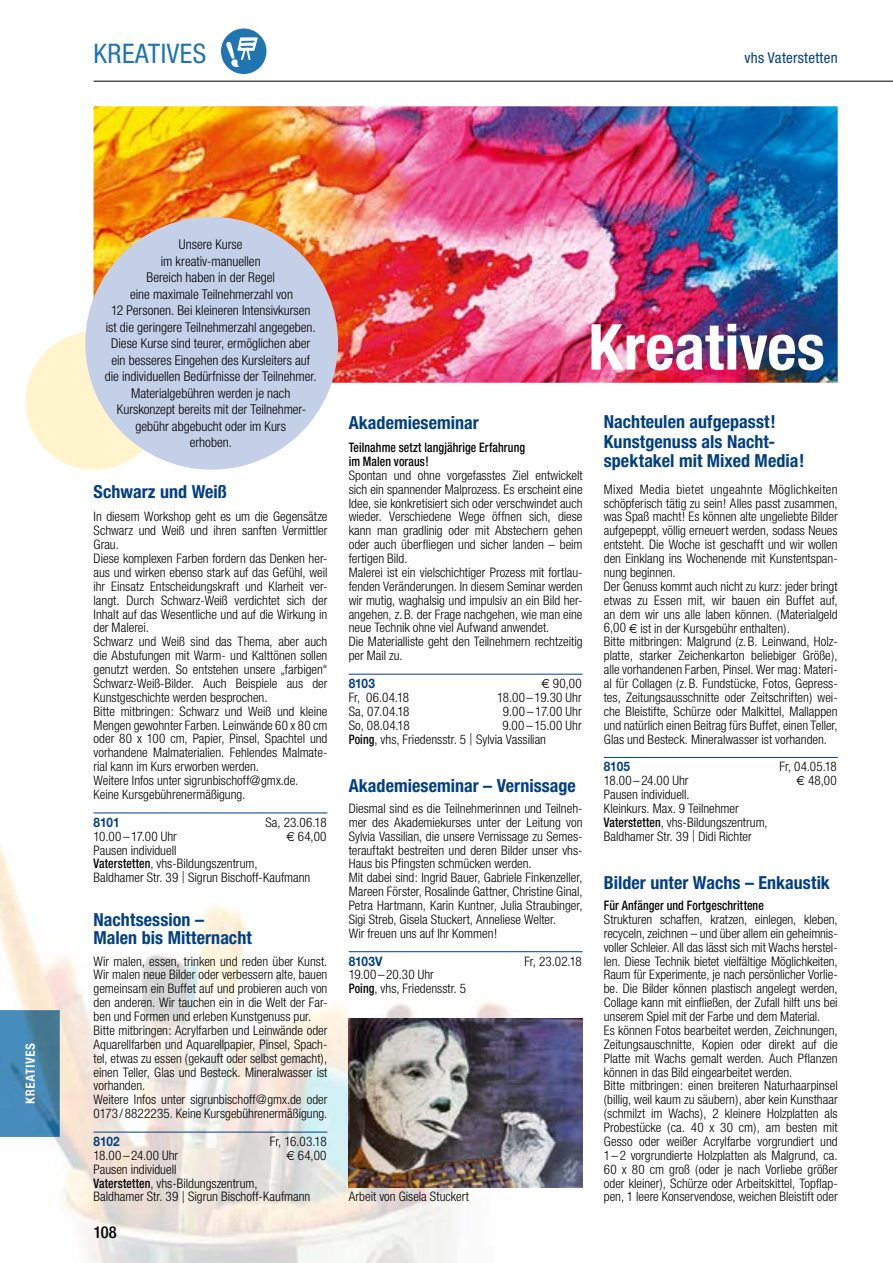
<style>
.page{position:relative;width:893px;height:1263px;background:#fff}
.page>*{position:absolute;margin:0;border:0;box-sizing:border-box;transform-origin:0 0}
.t1{font:700 condensed 63.45px "Helvetica Neue";color:#fff}
.t2{font:condensed 27px "Helvetica Neue";letter-spacing:.02em;color:#2074af}
.t3{font:700 condensed 18px/19.5px "Helvetica Neue";letter-spacing:.005em;color:#003f82}
.t4{font:500 condensed 16.5px "Helvetica Neue";color:#000}
.t5{font:condensed 15px "Helvetica Neue";letter-spacing:.02em;color:#003f82}
.t6{font:300 condensed 13.5px/16.5px "Helvetica Neue";color:#000;text-align:center}
.t7{font:300 condensed 13.2px/13.8px "Helvetica Neue";color:#000}
.t8{font:500 condensed 13.2px/13.8px "Helvetica Neue";letter-spacing:.01em;color:#000;scale:.9 1}
.t9{font:700 13.2px "Helvetica Neue";letter-spacing:-.005em;color:#003f82;scale:.9 1}
.s1{font-family:"Euro Sans";font-weight:400;font-stretch:normal}
.s2{font-weight:500}
.s3{font-weight:100;font-size:16.5px}
</style>
<div class="page">
<hr style="left:94px;top:81px;width:799px;height:1px;background:#000">
<div style="left:221px;top:29px;width:45px;height:45px;background:#2074af;border-radius:50%"></div>
<svg style="left:226px;top:37px;width:32px;height:30px"></svg>
<img style="left:0;top:845px;width:525px;height:418px">
<img style="left:0;top:1010px;width:60px;height:127px">
<img style="left:25px;top:1043px;width:10px;height:60px">
<svg style="left:25px;top:332px;width:118px;height:138px"></svg>
<hr style="left:349px;top:674px;width:234px;height:1px;background:#003f82">
<hr style="left:349px;top:951px;width:234px;height:1px;background:#003f82">
<img style="left:349px;top:1018px;width:234px;height:169px">
<hr style="left:604px;top:757px;width:234px;height:1px;background:#003f82">
<hr style="left:94px;top:812px;width:233px;height:1px;background:#003f82">
<hr style="left:94px;top:1132px;width:233px;height:1px;background:#003f82">
<img style="left:94px;top:106px;width:744px;height:277px">
<div style="left:85px;top:217px;width:253px;height:253px;background:#c3d0e7;border-radius:50%"></div>
<h2 class="t2" style="left:94px;top:37px;width:114px">KREATIVES</h2>
<p class="t5" style="left:744px;top:49px;width:95px">vhs Vaterstetten</p>
<p class="t6" style="left:105px;top:236px;width:213px">Unsere Kurse<br>im kreativ-manuellen<br>Bereich haben in der Regel<br>eine maximale Teilnehmerzahl von<br>12 Personen. Bei kleineren Intensivkursen ist die geringere Teilnehmerzahl angegeben.<br>Diese Kurse sind teurer, ermöglichen aber ein besseres Eingehen des Kursleiters auf die individuellen Bedürfnisse der Teilnehmer.<br>Materialgebühren werden je nach Kurskonzept bereits mit der Teilnehmer&shy;gebühr abgebucht oder im Kurs<br>erhoben.</p>
<h3 class="t3" style="left:94px;top:482px;width:135px">Schwarz und Weiß</h3>
<p class="t7" style="left:94px;top:510px;width:235px">In diesem Workshop geht es um die Gegensätze Schwarz und Weiß und ihren sanften Vermittler Grau.<br>Diese komplexen Farben fordern das Denken her&shy;aus und wirken ebenso stark auf das Gefühl, weil ihr Einsatz Entscheidungskraft und Klarheit ver&shy;langt. Durch Schwarz-Weiß verdichtet sich der Inhalt auf das Wesentliche und auf die Wirkung in der Malerei.<br>Schwarz und Weiß sind das Thema, aber auch die Abstufungen mit Warm- und Kalttönen sollen genutzt werden. So entstehen unsere „farbigen“ Schwarz-Weiß-Bilder. Auch Beispiele aus der Kunstgeschichte werden besprochen.<br>Bitte mitbringen: Schwarz und Weiß und kleine Mengen gewohnter Farben. Leinwände 60 x 80 cm oder 80 x 100 cm, Papier, Pinsel, Spachtel und vorhandene Malmaterialien. Fehlendes Malmate&shy;rial kann im Kurs erworben werden.<br>Weitere Infos unter sigrunbischoff@gmx.de.<br>Keine Kursgebührenermäßigung.</p>
<p class="t9" style="left:94px;top:814px;width:30px">8101</p>
<p class="t7" style="left:265px;top:815px;width:63px">Sa, 23.06.18</p>
<p class="t7" style="left:94px;top:829px;width:85px">10.00 – 17.00 Uhr</p>
<p class="t7" style="left:286px;top:829px;width:42px"><span class="s1">€</span> 64,00</p>
<p class="t7" style="left:94px;top:843px;width:218px">Pausen individuell<br><span class="s2">Vaterstetten</span>, vhs-Bildungszentrum,<br>Baldhamer Str. 39 <span class="s3">|</span> Sigrun Bischoff-Kaufmann</p>
<h3 class="t3" style="left:94px;top:910px;width:160px;line-height:18px">Nachtsession –<br>Malen bis Mitternacht</h3>
<p class="t7" style="left:94px;top:954px;width:235px">Wir malen, essen, trinken und reden über Kunst.<br>Wir malen neue Bilder oder verbessern alte, bauen gemeinsam ein Buffet auf und probieren auch von den anderen. Wir tauchen ein in die Welt der Far&shy;ben und Formen und erleben Kunstgenuss pur.<br>Bitte mitbringen: Acrylfarben und Leinwände oder Aquarellfarben und Aquarellpapier, Pinsel, Spach&shy;tel, etwas zu essen (gekauft oder selbst gemacht), einen Teller, Glas und Besteck. Mineralwasser ist vorhanden.<br>Weitere Infos unter sigrunbischoff@gmx.de oder 0173 / 8822235. Keine Kursgebührenermäßigung.</p>
<p class="t9" style="left:94px;top:1133px;width:31px">8102</p>
<p class="t7" style="left:270px;top:1134px;width:58px">Fr, 16.03.18</p>
<p class="t7" style="left:94px;top:1148px;width:86px">18.00 – 24.00 Uhr</p>
<p class="t7" style="left:286px;top:1148px;width:42px"><span class="s1">€</span> 64,00</p>
<p class="t7" style="left:94px;top:1162px;width:218px">Pausen individuell<br><span class="s2">Vaterstetten</span>, vhs-Bildungszentrum,<br>Baldhamer Str. 39 <span class="s3">|</span> Sigrun Bischoff-Kaufmann</p>
<p class="t4" style="left:94px;top:1222px;width:25px">108</p>
<h1 class="t1" style="left:588px;top:309px;width:238px">Kreatives</h1>
<h3 class="t3" style="left:349px;top:412px;width:132px">Akademieseminar</h3>
<p class="t8" style="left:349px;top:440px;width:197px">Teilnahme setzt langjährige Erfahrung im Malen voraus!</p>
<p class="t7" style="left:349px;top:468px;width:235px">Spontan und ohne vorgefasstes Ziel entwickelt sich ein spannender Malprozess. Es erscheint eine Idee, sie konkretisiert sich oder verschwindet auch wieder. Verschiedene Wege öffnen sich, diese kann man gradlinig oder mit Abstechern gehen oder auch überfliegen und sicher landen – beim fertigen Bild.<br>Malerei ist ein vielschichtiger Prozess mit fortlau&shy;fenden Veränderungen. In diesem Seminar werden wir mutig, waghalsig und impulsiv an ein Bild her&shy;angehen, z.B. der Frage nachgehen, wie man eine neue Technik ohne viel Aufwand anwendet.<br>Die Materialliste geht den Teilnehmern rechtzeitig per Mail zu.</p>
<p class="t9" style="left:349px;top:675px;width:31px">8103</p>
<p class="t7" style="left:541px;top:676px;width:42px"><span class="s1">€</span> 90,00</p>
<p class="t7" style="left:349px;top:690px;width:62px">Fr, 06.04.18</p>
<p class="t7" style="left:497px;top:690px;width:86px">18.00 – 19.30 Uhr</p>
<p class="t7" style="left:349px;top:704px;width:62px">Sa, 07.04.18</p>
<p class="t7" style="left:503px;top:704px;width:80px">9.00 – 17.00 Uhr</p>
<p class="t7" style="left:349px;top:718px;width:62px">So, 08.04.18</p>
<p class="t7" style="left:349px;top:718px;width:234px;text-indent:154px">9.00 – 15.00 Uhr<br><span class="s2">Poing</span>, vhs, Friedensstr. 5 <span class="s3">|</span> Sylvia Vassilian</p>
<h3 class="t3" style="left:349px;top:775px;width:229px">Akademieseminar – Vernissage</h3>
<p class="t7" style="left:349px;top:801px;width:235px">Diesmal sind es die Teilnehmerinnen und Teilneh&shy;mer des Akademiekurses unter der Leitung von Sylvia Vassilian, die unsere Vernissage zu Semes&shy;terauftakt bestreiten und deren Bilder unser vhs-Haus bis Pfingsten schmücken werden.<br>Mit dabei sind: Ingrid Bauer, Gabriele Finkenzeller, Mareen Förster, Rosalinde Gattner, Christine Ginal, Petra Hartmann, Karin Kuntner, Julia Straubinger, Sigi Streb, Gisela Stuckert, Anneliese Welter.<br>Wir freuen uns auf Ihr Kommen!</p>
<p class="t9" style="left:349px;top:953px;width:39px">8103V</p>
<p class="t7" style="left:524px;top:954px;width:59px">Fr, 23.02.18</p>
<p class="t7" style="left:349px;top:968px;width:119px">19.00 – 20.30 Uhr<br><span class="s2">Poing</span>, vhs, Friedensstr. 5</p>
<p class="t7" style="left:349px;top:1190px;width:122px">Arbeit von Gisela Stuckert</p>
<h3 class="t3" style="left:604px;top:412px;width:202px">Nachteulen aufgepasst!<br>Kunstgenuss als Nacht&shy;spektakel mit Mixed Media!</h3>
<p class="t7" style="left:604px;top:482px;width:235px">Mixed Media bietet ungeahnte Möglichkeiten schöpferisch tätig zu sein! Alles passt zusammen, was Spaß macht! Es können alte ungeliebte Bilder aufgepeppt, völlig erneuert werden, sodass Neues entsteht. Die Woche ist geschafft und wir wollen den Einklang ins Wochenende mit Kunstentspan&shy;nung beginnen.<br>Der Genuss kommt auch nicht zu kurz: jeder bringt etwas zu Essen mit, wir bauen ein Buffet auf, an dem wir uns alle laben können. (Materialgeld 6,00 <span class="s1">€</span> ist in der Kursgebühr enthalten).<br>Bitte mitbringen: Malgrund (z.B. Leinwand, Holz&shy;platte, starker Zeichenkarton beliebiger Größe), alle vorhandenen Farben, Pinsel. Wer mag: Materi&shy;al für Collagen (z.B. Fundstücke, Fotos, Gepress&shy;tes, Zeitungsausschnitte oder Zeitschriften) wei&shy;che Bleistifte, Schürze oder Malkittel, Mallappen und natürlich einen Beitrag fürs Buffet, einen Teller, Glas und Besteck. Mineralwasser ist vorhanden.</p>
<p class="t9" style="left:604px;top:758px;width:31px">8105</p>
<p class="t7" style="left:779px;top:760px;width:59px">Fr, 04.05.18</p>
<p class="t7" style="left:604px;top:773px;width:86px">18.00 – 24.00 Uhr</p>
<p class="t7" style="left:797px;top:773px;width:42px"><span class="s1">€</span> 48,00</p>
<p class="t7" style="left:604px;top:787px;width:165px">Pausen individuell.<br>Kleinkurs. Max. 9 Teilnehmer<br><span class="s2">Vaterstetten</span>, vhs-Bildungszentrum,<br>Baldhamer Str. 39 <span class="s3">|</span> Didi Richter</p>
<h3 class="t3" style="left:604px;top:872px;width:228px">Bilder unter Wachs – Enkaustik</h3>
<p class="t8" style="left:604px;top:898px;width:179px">Für Anfänger und Fortgeschrittene</p>
<p class="t7" style="left:604px;top:912px;width:235px">Strukturen schaffen, kratzen, einlegen, kleben, recyceln, zeichnen – und über allem ein geheimnis&shy;voller Schleier. All das lässt sich mit Wachs herstel&shy;len. Diese Technik bietet vielfältige Möglichkeiten, Raum für Experimente, je nach persönlicher Vorlie&shy;be. Die Bilder können plastisch angelegt werden, Collage kann mit einfließen, der Zufall hilft uns bei unserem Spiel mit der Farbe und dem Material.<br>Es können Fotos bearbeitet werden, Zeichnungen, Zeitungsauschnitte, Kopien oder direkt auf die Platte mit Wachs gemalt werden. Auch Pflanzen können in das Bild eingearbeitet werden.<br>Bitte mitbringen: einen breiteren Naturhaarpinsel (billig, weil kaum zu säubern), aber kein Kunsthaar (schmilzt im Wachs), 2 kleinere Holzplatten als Probestücke (ca. 40 x 30 cm), am besten mit Gesso oder weißer Acrylfarbe vorgrundiert und 1 – 2 vorgrundierte Holzplatten als Malgrund, ca.<br>60 x 80 cm groß (oder je nach Vorliebe größer oder kleiner), Schürze oder Arbeitskittel, Topflap&shy;pen, 1 leere Konservendose, weichen Bleistift oder</p>
</div>
